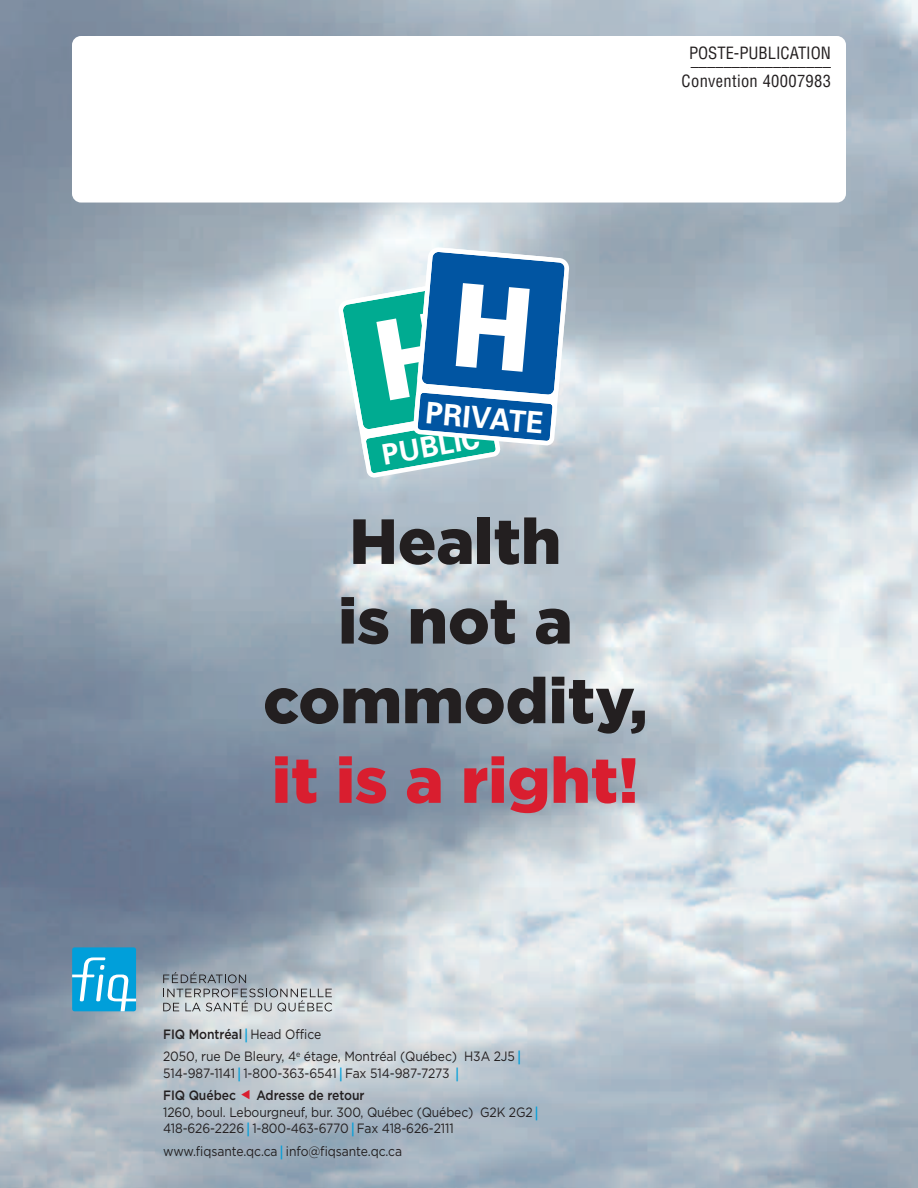
<style>
.page{position:relative;width:918px;height:1188px;background:#fff}
.page>*{position:absolute;margin:0;border:0;box-sizing:border-box;transform-origin:0 0}
.t1{font:900 63.75px/79.7px "Gotham";color:#231f20;text-align:center}
.t2{font:900 63.75px "Gotham";color:#d91e2f}
.t3{font:700 29.85px "Univers";color:#fff;scale:.95 1}
.t4{font:700 28.5px "Univers";color:#fff;scale:.95 1}
.t5{font:condensed 16.5px/21px "Helvetica";letter-spacing:.02em;color:#231f20;text-align:center}
.t6{font:condensed 16.5px "Helvetica";color:#231f20}
.t7{font:13.5px/22.5px "Gotham";letter-spacing:-.01em;color:#231f20;scale:.9 1}
.t8{font:500 13.5px "Gotham";letter-spacing:-.005em;color:#231f20;scale:.9 1}
.s1{font-weight:500}
.s2{font-family:"American Typewriter"}
</style>
<div class="page">
<img style="left:0;top:0;width:918px;height:1188px">
<svg style="left:163px;top:972px;width:83px;height:11px"></svg>
<svg style="left:163px;top:989px;width:169px;height:23px;background:#b0b5b8"></svg>
<div style="left:72px;top:947px;width:64px;height:64px;background:#009fda;border-radius:2px"></div>
<svg style="left:72px;top:957px;width:64px;height:54px"></svg>
<div style="left:72px;top:36px;width:774px;height:167px;background:#fff;border-radius:9px"></div>
<svg style="left:246px;top:1028px;width:1px;height:14px"></svg>
<svg style="left:519px;top:1051px;width:1px;height:13px"></svg>
<svg style="left:239px;top:1067px;width:1px;height:14px"></svg>
<svg style="left:340px;top:1067px;width:2px;height:14px"></svg>
<svg style="left:457px;top:1067px;width:1px;height:14px"></svg>
<svg style="left:241px;top:1090px;width:9px;height:9px"></svg>
<svg style="left:536px;top:1106px;width:1px;height:14px"></svg>
<svg style="left:248px;top:1123px;width:1px;height:13px"></svg>
<svg style="left:352px;top:1123px;width:1px;height:13px"></svg>
<svg style="left:281px;top:1145px;width:1px;height:14px"></svg>
<svg style="left:338px;top:247px;width:232px;height:231px;background:#529db8"></svg>
<p class="t6" style="left:689px;top:44px;width:143px">POSTE-PUBLICATION</p>
<p class="t5" style="left:682px;top:50px;width:151px">_________________<br>Convention 40007983</p>
<h2 class="t3" style="left:427px;top:402px;width:126px;rotate:5deg">PRIVATE</h2>
<h3 class="t4" style="left:381px;top:445px;width:105px;rotate:-10deg">PUBLIC</h3>
<h1 class="t1" style="left:263px;top:502px;width:386px">Health<br>is not a commodity,</h1>
<h1 class="t2" style="left:272px;top:744px;width:368px">it is a right!</h1>
<p class="t7" style="left:163px;top:1023px;width:393px"><span class="s1">FIQ Montréal</span> Head Office<br>2050, rue De Bleury, 4<sup>e</sup> et<span class="s2">́</span>age, Montrea<span class="s2">́</span> l (Queb<span class="s2">́</span> ec) H3A 2J5</p>
<p class="t7" style="left:163px;top:1062px;width:320px">514-987-1141 1-800-363-6541 Fax 514-987-7273</p>
<p class="t8" style="left:163px;top:1088px;width:82px">FIQ Québec</p>
<p class="t8" style="left:256px;top:1088px;width:122px">Adresse de retour</p>
<p class="t7" style="left:163px;top:1104px;width:412px;line-height:16.5px">1260, boul. Lebourgneuf, bur. 300, Québec (Québec) G2K 2G2<br>418-626-2226 1-800-463-6770 Fax 418-626-2111</p>
<p class="t7" style="left:163px;top:1140px;width:267px">www.fiqsante.qc.ca info@fiqsante.qc.ca</p>
</div>
